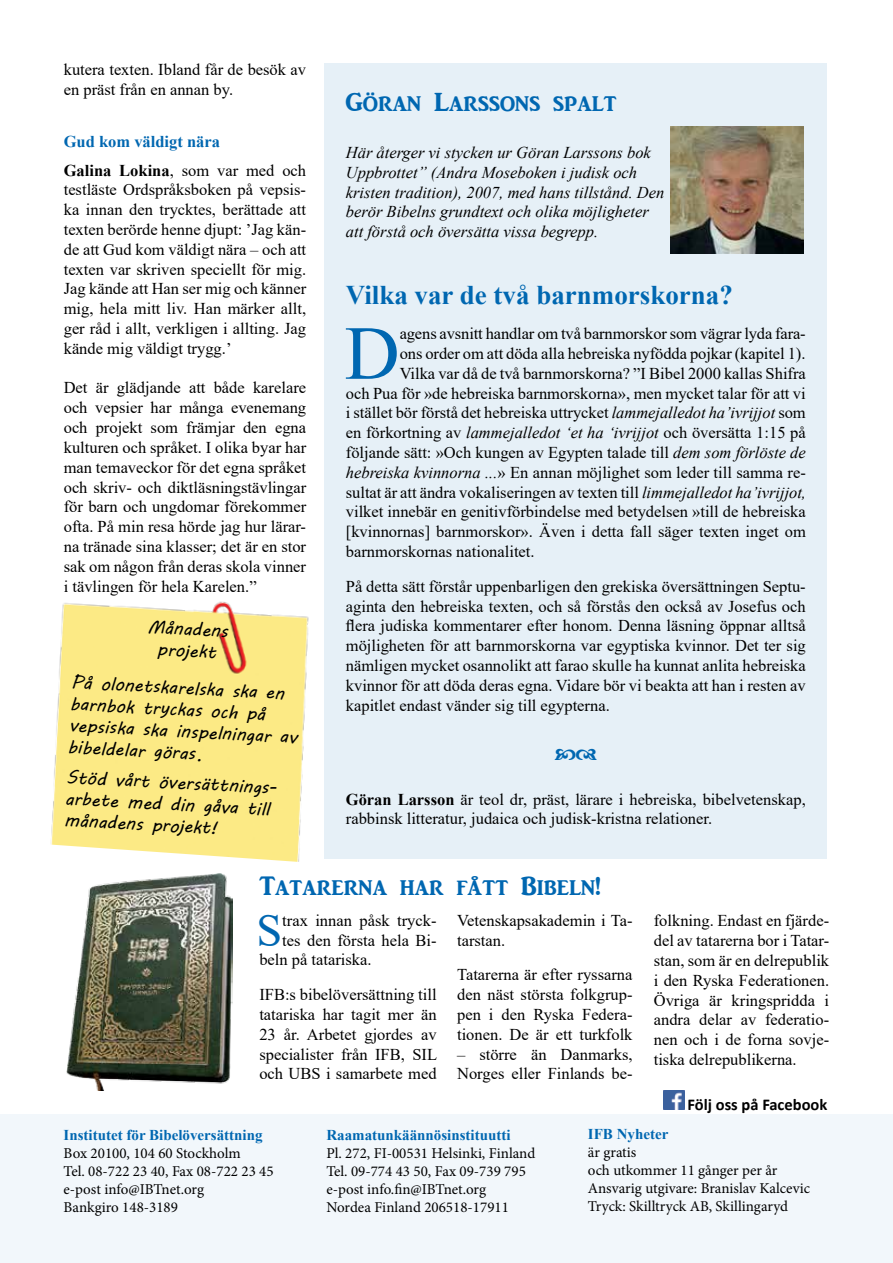
<style>
.page{position:relative;width:893px;height:1263px;background:#fff}
.page>*{position:absolute;margin:0;border:0;box-sizing:border-box;transform-origin:0 0}
.t1{font:76.35px "Times New Roman";color:#0067b1}
.t2{font:46.35px "Times New Roman";color:#0067b1}
.t3{font:27px "ARJULIAN";color:#0067b1}
.t4{font:700 27px "Times New Roman";color:#0067b1}
.t5{font:18px/21.6px "MV Boli";color:#000}
.t6{font:16.5px/19.8px "Times New Roman";color:#000;text-align:justify}
.t7{font:italic 16.5px/19.8px "Times New Roman";color:#000}
.t8{font:700 16.5px/28.3px "Times New Roman";color:#0067b1}
.t9{font:700 16.5px "Calibri";color:#000}
.t10{font:15px/18px "Minion Pro";color:#000}
.t11{font:700 15px "Times New Roman";color:#0067b1}
.s1{color:#000}
.s2{font-weight:400;color:#000}
.s3{font-style:italic}
.s4{font-weight:700}
</style>
<div class="page">
<img style="left:51px;top:583px;width:274px;height:279px">
<div style="left:0;top:1114px;width:893px;height:149px;background:#f2f7fb"></div>
<img style="left:663px;top:1091px;width:22px;height:19px">
<div style="left:325px;top:64px;width:502px;height:795px;background:#e6f0f7"></div>
<img style="left:671px;top:126px;width:133px;height:128px">
<img style="left:67px;top:874px;width:165px;height:217px">
<p class="t6" style="left:64px;top:59px;width:244px">kutera texten. Ibland får de besök av en präst från en annan by.</p>
<p class="t8" style="left:64px;top:127px;width:244px">Gud kom väldigt nära<br><span class="s1">Galina Lokina</span><span class="s2">, som var med och</span></p>
<p class="t6" style="left:64px;top:180px;width:244px">testläste Ordspråksboken på vepsis&shy;ka innan den trycktes, berättade att texten berörde henne djupt: ’Jag kän&shy;de att Gud kom väldigt nära – och att texten var skriven speciellt för mig.<br>Jag kände att Han ser mig och känner mig, hela mitt liv. Han märker allt, ger råd i allt, verkligen i allting. Jag kände mig väldigt trygg.’</p>
<p class="t6" style="left:64px;top:378px;width:244px">Det är glädjande att både karelare och vepsier har många evenemang och projekt som främjar den egna kulturen och språket. I olika byar har man temaveckor för det egna språket och skriv- och diktläsningstävlingar för barn och ungdomar förekommer ofta. På min resa hörde jag hur lärar&shy;na tränade sina klasser; det är en stor sak om någon från deras skola vinner i tävlingen för hela Karelen.”</p>
<p class="t5" style="left:148px;top:616px;width:82px;text-align:center;rotate:3deg">Månadens projekt</p>
<p class="t5" style="left:72px;top:671px;width:230px;rotate:3deg">På olonetskarelska ska en barnbok tryckas och på vepsiska ska inspelningar av bibeldelar göras.</p>
<p class="t5" style="left:67px;top:766px;width:213px;rotate:3deg">Stöd vårt översättnings&shy;arbete med din gåva till månadens projekt!</p>
<h3 class="t3" style="left:346px;top:87px;width:272px">Göran Larssons spalt</h3>
<p class="t7" style="left:346px;top:142px;width:320px">Här återger vi stycken ur Göran Larssons bok Uppbrottet” (Andra Moseboken i judisk och kristen tradition), 2007, med hans tillstånd. Den berör Bibelns grundtext och olika möjligheter att förstå och översätta vissa begrepp.</p>
<h3 class="t4" style="left:346px;top:276px;width:389px">Vilka var de två barnmorskorna?</h3>
<h1 class="t1" style="left:345px;top:299px;width:57px">D</h1>
<p class="t6" style="left:400px;top:323px;width:408px">agens avsnitt handlar om två barnmorskor som vägrar lyda fara-</p>
<p class="t6" style="left:400px;top:343px;width:407px">ons order om att döda alla hebreiska nyfödda pojkar (kapitel 1).</p>
<p class="t6" style="left:400px;top:363px;width:408px">Vilka var då de två barnmorskorna? ”I Bibel 2000 kallas Shifra</p>
<p class="t6" style="left:346px;top:383px;width:461px">och Pua för »de hebreiska barnmorskorna», men mycket talar för att vi</p>
<p class="t6" style="left:346px;top:402px;width:461px">i stället bör förstå det hebreiska uttrycket <span class="s3">lammejalledot ha’ivrijjot</span> som</p>
<p class="t6" style="left:346px;top:422px;width:461px">en förkortning av <span class="s3">lammejalledot ‘et ha ‘ivrijjot</span> och översätta 1:15 på</p>
<p class="t6" style="left:346px;top:442px;width:461px">följande sätt: »Och kungen av Egypten talade till <span class="s3">dem som förlöste de</span></p>
<p class="t6" style="left:346px;top:462px;width:461px"><span class="s3">hebreiska kvinnorna ...</span>» En annan möjlighet som leder till samma re-</p>
<p class="t6" style="left:346px;top:482px;width:462px">sultat är att ändra vokaliseringen av texten till <span class="s3">limmejalledot ha’ivrijjot,</span></p>
<p class="t6" style="left:346px;top:501px;width:461px">vilket innebär en genitivförbindelse med betydelsen »till de hebreiska</p>
<p class="t6" style="left:346px;top:521px;width:461px">[kvinnornas] barnmorskor». Även i detta fall säger texten inget om</p>
<p class="t6" style="left:346px;top:541px;width:190px">barnmorskornas nationalitet.</p>
<p class="t6" style="left:346px;top:576px;width:461px">På detta sätt förstår uppenbarligen den grekiska översättningen Septu&shy;aginta den hebreiska texten, och så förstås den också av Josefus och flera judiska kommentarer efter honom. Denna läsning öppnar alltså möjligheten för att barnmorskorna var egyptiska kvinnor. Det ter sig nämligen mycket osannolikt att farao skulle ha kunnat anlita hebreiska kvinnor för att döda deras egna. Vidare bör vi beakta att han i resten av kapitlet endast vänder sig till egypterna.</p>
<p class="t6" style="left:346px;top:789px;width:461px"><span class="s4">Göran Larsson</span> är teol dr, präst, lärare i hebreiska, bibelvetenskap, rabbinsk litteratur, judaica och judisk-kristna relationer.</p>
<h3 class="t3" style="left:259px;top:872px;width:343px">Tatarerna har fått Bibeln!</h3>
<p class="t6" style="left:457px;top:910px;width:177px">Vetenskapsakademin i Ta&shy;tarstan.</p>
<p class="t6" style="left:457px;top:964px;width:177px">Tatarerna är efter ryssarna den näst största folkgrup&shy;pen i den Ryska Federa&shy;tionen. De är ett turkfolk</p>
<p class="t6" style="left:457px;top:1043px;width:177px">– större än Danmarks,<br>Norges eller Finlands be-</p>
<h2 class="t2" style="left:256px;top:897px;width:27px">S</h2>
<p class="t6" style="left:282px;top:910px;width:156px">trax innan påsk tryck-</p>
<p class="t6" style="left:282px;top:929px;width:156px">tes den första hela Bi-</p>
<p class="t6" style="left:259px;top:949px;width:114px">beln på tatariska.</p>
<p class="t6" style="left:259px;top:984px;width:179px">IFB:s bibelöversättning till tatariska har tagit mer än 23 år. Arbetet gjordes av specialister från IFB, SIL och UBS i samarbete med</p>
<p class="t6" style="left:654px;top:910px;width:177px">folkning. Endast en fjärde&shy;del av tatarerna bor i Tatar&shy;stan, som är en delrepublik i den Ryska Federationen.<br>Övriga är kringspridda i andra delar av federatio&shy;nen och i de forna sovje&shy;tiska delrepublikerna.</p>
<p class="t9" style="left:688px;top:1092px;width:141px">Följ oss på Facebook</p>
<p class="t11" style="left:64px;top:1124px;width:200px">Institutet för Bibelöversättning</p>
<p class="t10" style="left:64px;top:1144px;width:212px">Box 20100, 104 60 Stockholm<br>Tel. 08-722 23 40, Fax 08-722 23 45 e-post info@IBTnet.org<br>Bankgiro 148-3189</p>
<p class="t11" style="left:326px;top:1124px;width:186px">Raamatunkäännösinstituutti</p>
<p class="t10" style="left:326px;top:1144px;width:210px">Pl. 272, FI-00531 Helsinki, Finland<br>Tel. 09-774 43 50, Fax 09-739 795 e-post info.fin@IBTnet.org<br>Nordea Finland 206518-17911</p>
<p class="t11" style="left:588px;top:1123px;width:82px">IFB Nyheter</p>
<p class="t10" style="left:588px;top:1143px;width:224px">är gratis<br>och utkommer 11 gånger per år<br>Ansvarig utgivare: Branislav Kalcevic<br>Tryck: Skilltryck AB, Skillingaryd</p>
</div>
